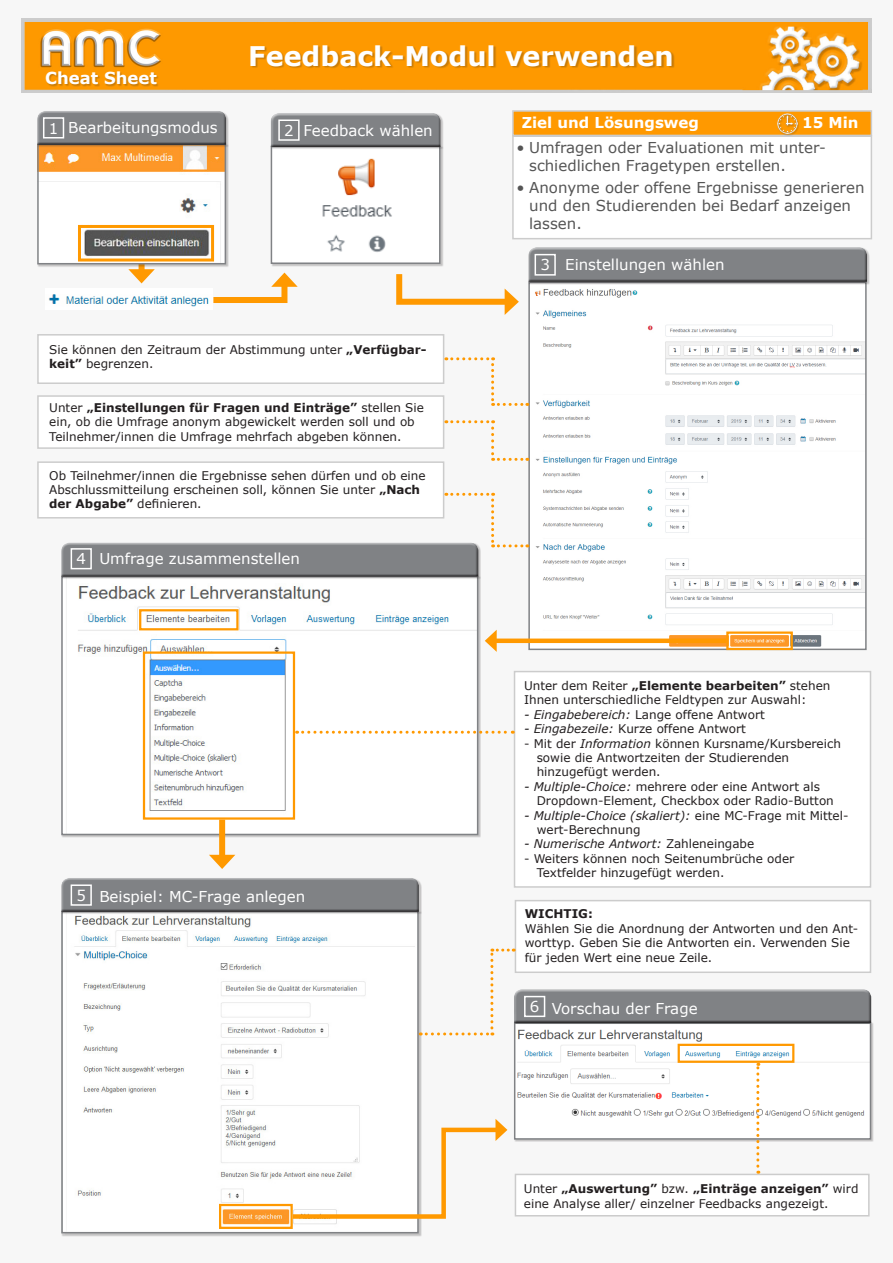
<style>
.page{position:relative;width:893px;height:1263px;background:#f7f7f7}
.page>*{position:absolute;margin:0;border:0;box-sizing:border-box;transform-origin:0 0}
.t1{font:700 27px "Verdana";color:#fff}
.t2{font:700 16.5px "Verdana";color:#fff}
.t3{font:15px/18px "Verdana";color:#555}
.t4{font:15px "Verdana";color:#fff}
.t5{font:700 15px "Verdana";color:#fff}
.t6{font:12px/14.4px "Verdana";color:#231f20}
.t7{font:italic 12px "Verdana";color:#231f20}
.t8{font:700 12px "Verdana";color:#231f20}
.s1{font-weight:700}
.s2{font-style:italic}
.s3{font-style:normal}
</style>
<div class="page">
<img style="left:22px;top:18px;width:849px;height:75px">
<div style="left:251px;top:46px;width:423px;height:23px;background:#231f20;opacity:.25"></div>
<div style="left:46px;top:72px;width:113px;height:15px;background:#231f20;opacity:.25"></div>
<div style="left:512px;top:135px;width:360px;height:104px;background:#fff;border:2px solid #ccc"></div>
<div style="left:512px;top:110px;width:360px;height:26px;background:#f90;border:2px solid #ccc"></div>
<div style="left:777px;top:114px;width:22px;height:22px;background:#231f20;opacity:.25"></div>
<img style="left:777px;top:113px;width:20px;height:20px">
<img style="left:49px;top:294px;width:158px;height:13px">
<img style="left:78px;top:586px;width:397px;height:246px">
<div style="left:61px;top:576px;width:417px;height:259px;border:2px solid #808285"></div>
<svg style="left:207px;top:273px;width:91px;height:31px"></svg>
<svg style="left:396px;top:274px;width:123px;height:41px"></svg>
<div style="left:37px;top:334px;width:407px;height:50px;background:#fff;border:2px solid #ccc"></div>
<div style="left:37px;top:395px;width:407px;height:54px;background:#fff;border:2px solid #ccc"></div>
<div style="left:37px;top:461px;width:407px;height:57px;background:#fff;border:2px solid #ccc"></div>
<div style="left:514px;top:1023px;width:360px;height:119px;background:#231f20;opacity:.25"></div>
<img style="left:517px;top:1035px;width:351px;height:102px">
<div style="left:514px;top:1022px;width:357px;height:118px;border:2px solid #808285"></div>
<div style="left:515px;top:1174px;width:355px;height:42px;background:#fff;border:2px solid #ccc"></div>
<div style="left:515px;top:900px;width:356px;height:73px;background:#fff;border:2px solid #ccc"></div>
<div style="left:514px;top:671px;width:357px;height:217px;background:#fff;border:2px solid #ccc"></div>
<img style="left:75px;top:915px;width:290px;height:310px">
<div style="left:61px;top:911px;width:358px;height:322px;border:2px solid #808285"></div>
<svg style="left:756px;top:1063px;width:3px;height:111px"></svg>
<div style="left:678px;top:1044px;width:116px;height:19px;border:2px solid #f90"></div>
<div style="left:139px;top:233px;width:6px;height:41px;background:#f90"></div>
<svg style="left:128px;top:269px;width:27px;height:14px"></svg>
<div style="left:271px;top:146px;width:172px;height:121px;background:#c4c3c3"></div>
<div style="left:271px;top:146px;width:170px;height:118px;background:#fff;border:2px solid #808285"></div>
<div style="left:37px;top:144px;width:192px;height:123px;background:#231f20;opacity:.25"></div>
<img style="left:40px;top:148px;width:183px;height:113px">
<div style="left:37px;top:144px;width:189px;height:120px;border:2px solid #808285"></div>
<div style="left:139px;top:609px;width:100px;height:21px;border:2px solid #f90"></div>
<div style="left:143px;top:651px;width:152px;height:169px;border:2px solid #f90"></div>
<div style="left:219px;top:820px;width:6px;height:40px;background:#f90"></div>
<svg style="left:209px;top:855px;width:26px;height:14px"></svg>
<svg style="left:297px;top:731px;width:216px;height:3px"></svg>
<div style="left:219px;top:1204px;width:74px;height:25px;border:2px solid #f90"></div>
<svg style="left:288px;top:1119px;width:219px;height:102px"></svg>
<img style="left:535px;top:289px;width:329px;height:358px">
<div style="left:528px;top:282px;width:339px;height:368px;border:2px solid #808285"></div>
<div style="left:726px;top:631px;width:67px;height:19px;border:2px solid #f90"></div>
<div style="left:493px;top:638px;width:233px;height:5px;background:#f90"></div>
<svg style="left:485px;top:630px;width:12px;height:22px"></svg>
<div style="left:78px;top:225px;width:136px;height:36px;border:3px solid #f90"></div>
<svg style="left:446px;top:420px;width:82px;height:41px"></svg>
<svg style="left:446px;top:357px;width:82px;height:49px"></svg>
<div style="left:37px;top:111px;width:192px;height:37px;background:#231f20;opacity:.25"></div>
<div style="left:36px;top:108px;width:191px;height:36px;background:#fff;opacity:.75"></div>
<div style="left:36px;top:113px;width:191px;height:32px;background:#231f20;opacity:.75"></div>
<div style="left:43px;top:117px;width:21px;height:21px;border:2px solid #fff"></div>
<div style="left:271px;top:113px;width:172px;height:37px;background:#e5e5e5"></div>
<div style="left:271px;top:110px;width:171px;height:36px;background:#fff;opacity:.75"></div>
<div style="left:271px;top:115px;width:172px;height:33px;background:#231f20;opacity:.75"></div>
<div style="left:278px;top:119px;width:22px;height:22px;border:2px solid #fff"></div>
<div style="left:61px;top:543px;width:420px;height:36px;background:#ababac"></div>
<svg style="left:61px;top:493px;width:467px;height:84px"></svg>
<div style="left:61px;top:540px;width:419px;height:36px;background:#fff;opacity:.75"></div>
<div style="left:61px;top:544px;width:419px;height:33px;background:#231f20;opacity:.75"></div>
<div style="left:71px;top:548px;width:21px;height:21px;border:2px solid #fff"></div>
<svg style="left:420px;top:948px;width:452px;height:87px"></svg>
<div style="left:513px;top:986px;width:359px;height:37px;background:#fff;opacity:.75"></div>
<div style="left:513px;top:991px;width:359px;height:33px;background:#231f20;opacity:.75"></div>
<div style="left:524px;top:996px;width:21px;height:21px;border:2px solid #fff"></div>
<div style="left:61px;top:878px;width:360px;height:37px;background:#231f20;opacity:.25"></div>
<div style="left:61px;top:875px;width:359px;height:36px;background:#fff;opacity:.75"></div>
<div style="left:61px;top:880px;width:359px;height:32px;background:#231f20;opacity:.75"></div>
<div style="left:71px;top:884px;width:21px;height:22px;border:2px solid #fff"></div>
<div style="left:529px;top:247px;width:341px;height:38px;background:#c2c1c2"></div>
<div style="left:528px;top:244px;width:339px;height:37px;background:#fff;opacity:.75"></div>
<div style="left:528px;top:249px;width:339px;height:34px;background:#231f20;opacity:.75"></div>
<div style="left:535px;top:254px;width:21px;height:22px;border:2px solid #fff"></div>
<img style="left:322px;top:158px;width:70px;height:94px">
<h2 class="t2" style="left:45px;top:66px;width:113px">Cheat Sheet</h2>
<h1 class="t1" style="left:248px;top:37px;width:427px">Feedback-Modul verwenden</h1>
<p class="t4" style="left:49px;top:117px;width:170px">1 Bearbeitungsmodus</p>
<p class="t4" style="left:284px;top:120px;width:150px">2 Feedback wählen</p>
<p class="t6" style="left:49px;top:342px;width:379px">Sie können den Zeitraum der Abstimmung unter <span class="s1">„Verfügbar&shy;keit”</span> begrenzen.</p>
<p class="t6" style="left:49px;top:400px;width:376px">Unter <span class="s1">„Einstellungen für Fragen und Einträge”</span> stellen Sie ein, ob die Umfrage anonym abgewickelt werden soll und ob<br>Teilnehmer/innen die Umfrage mehrfach abgeben können.</p>
<p class="t6" style="left:49px;top:468px;width:378px">Ob Teilnehmer/innen die Ergebnisse sehen dürfen und ob eine<br>Abschlussmitteilung erscheinen soll, können Sie unter <span class="s1">„Nach der Abgabe”</span> definieren.</p>
<p class="t4" style="left:76px;top:549px;width:225px">4 Umfrage zusammenstellen</p>
<p class="t4" style="left:76px;top:886px;width:230px">5 Beispiel: MC-Frage anlegen</p>
<p class="t5" style="left:522px;top:112px;width:179px">Ziel und Lösungsweg</p>
<p class="t5" style="left:802px;top:112px;width:58px">15 Min</p>
<p class="t3" style="left:529px;top:138px;width:298px;text-indent:-13px">• Umfragen oder Evaluationen mit unter&shy;schiedlichen Fragetypen erstellen.</p>
<p class="t3" style="left:529px;top:178px;width:337px;text-indent:-13px">• Anonyme oder offene Ergebnisse generieren und den Studierenden bei Bedarf anzeigen lassen.</p>
<p class="t4" style="left:540px;top:255px;width:186px">3 Einstellungen wählen</p>
<p class="t6" style="left:524px;top:678px;width:308px">Unter dem Reiter <span class="s1">„Elemente bearbeiten”</span> stehen<br>Ihnen unterschiedliche Feldtypen zur Auswahl:</p>
<p class="t6" style="left:524px;top:707px;width:242px"><span class="s2">- Eingabebereich:</span> Lange offene Antwort</p>
<p class="t6" style="left:524px;top:721px;width:223px"><span class="s2">- Eingabezeile:</span> Kurze offene Antwort</p>
<p class="t6" style="left:537px;top:736px;width:306px;text-indent:-13px">- Mit der <span class="s2">Information</span> können Kursname/Kursbereich sowie die Antwortzeiten der Studierenden hinzugefügt werden.</p>
<p class="t6" style="left:537px;top:779px;width:299px;text-indent:-13px"><span class="s2">- Multiple-Choice:</span> mehrere oder eine Antwort als<br>Dropdown-Element, Checkbox oder Radio-Button</p>
<p class="t6" style="left:537px;top:808px;width:313px;text-indent:-13px"><span class="s2">- Multiple-Choice (skaliert):</span> eine MC-Frage mit Mittel&shy;wert-Berechnung</p>
<p class="t7" style="left:524px;top:836px;width:232px">- Numerische Antwort: <span class="s3">Zahleneingabe</span></p>
<p class="t6" style="left:537px;top:851px;width:259px;text-indent:-13px">- Weiters können noch Seitenumbrüche oder<br>Textfelder hinzugefügt werden.</p>
<p class="t8" style="left:525px;top:905px;width:70px">WICHTIG:</p>
<p class="t6" style="left:525px;top:921px;width:335px">Wählen Sie die Anordnung der Antworten und den Ant&shy;worttyp. Geben Sie die Antworten ein. Verwenden Sie für jeden Wert eine neue Zeile.</p>
<p class="t4" style="left:530px;top:998px;width:169px">6 Vorschau der Frage</p>
<p class="t6" style="left:524px;top:1181px;width:336px">Unter <span class="s1">„Auswertung”</span> bzw. <span class="s1">„Einträge anzeigen”</span> wird eine Analyse aller/ einzelner Feedbacks angezeigt.</p>
</div>
